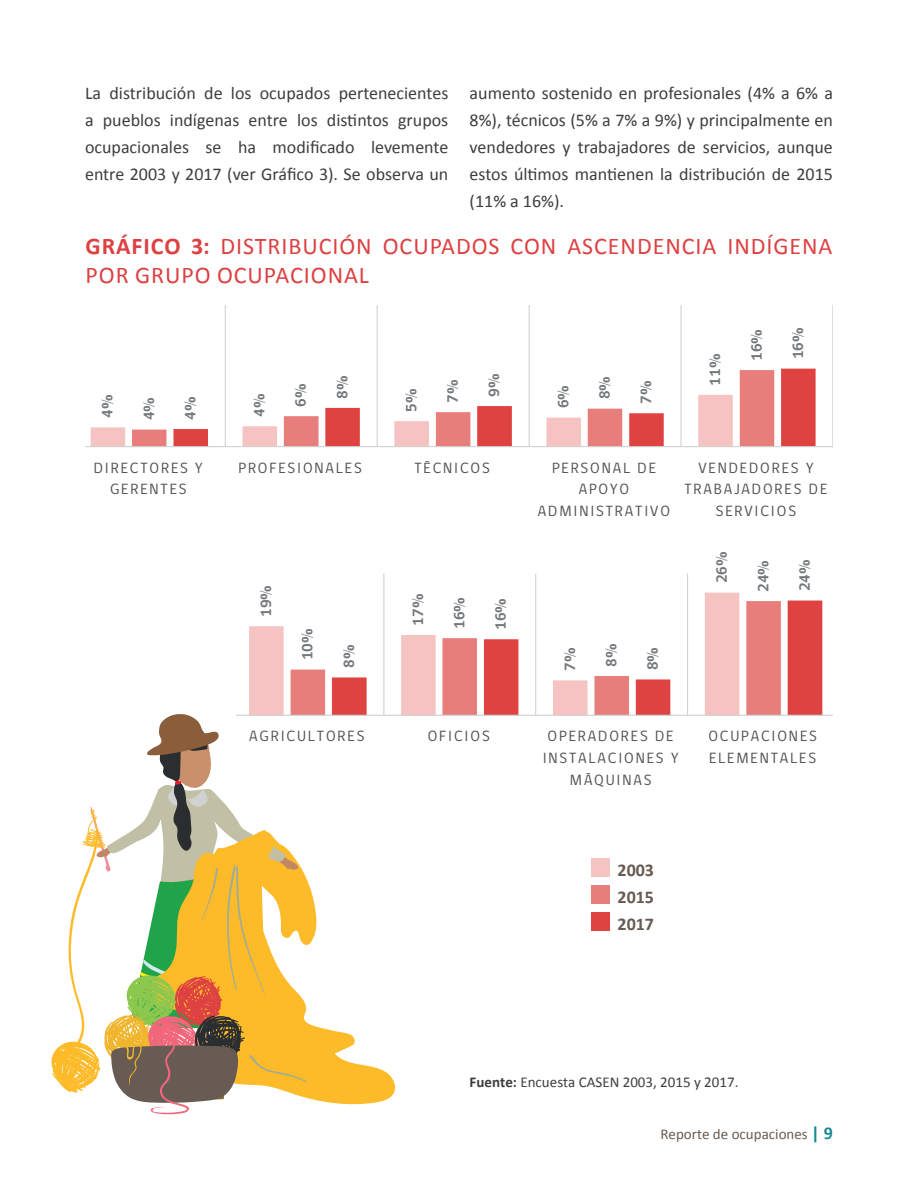
<style>
.page{position:relative;width:918px;height:1188px;background:#fff}
.page>*{position:absolute;margin:0;border:0;box-sizing:border-box;transform-origin:0 0}
.t1{font:24px "Calibri";letter-spacing:.04em;color:#dd4142}
.t2{font:18px/27px "Calibri";color:#3e3e3f;text-align:justify}
.t3{font:700 18px/27px "Calibri";color:#675b53;text-align:justify}
.t4{font:15.3px/21.6px "gob CL";letter-spacing:.12em;color:#515455;text-align:center}
.t5{font:700 15.3px "gob CL";letter-spacing:-.005em;color:#74787a}
.t6{font:15px "Calibri";color:#3e3e3f}
.t7{font:15px "Calibri";color:#675b53}
.s1{font-weight:700}
.s2{font-weight:700;font-size:18px;color:#188993}
</style>
<div class="page">
<div style="left:591px;top:858px;width:18px;height:18px;background:#f5c4c2"></div>
<div style="left:591px;top:885px;width:18px;height:18px;background:#e87e7c"></div>
<div style="left:591px;top:912px;width:18px;height:18px;background:#de4341"></div>
<hr style="left:85px;top:305px;width:1px;height:142px;background:#cfd1d0">
<hr style="left:225px;top:305px;width:1px;height:142px;background:#cfd1d0">
<hr style="left:377px;top:305px;width:1px;height:142px;background:#cfd1d0">
<hr style="left:529px;top:305px;width:1px;height:142px;background:#cfd1d0">
<hr style="left:680px;top:305px;width:2px;height:142px;background:#cfd1d0">
<hr style="left:832px;top:305px;width:1px;height:142px;background:#cfd1d0">
<hr style="left:917px;top:305px;width:1px;height:142px;background:#cfd1d0">
<svg style="left:91px;top:427px;width:35px;height:19px"></svg>
<svg style="left:132px;top:429px;width:35px;height:17px"></svg>
<svg style="left:173px;top:369px;width:643px;height:77px"></svg>
<hr style="left:85px;top:446px;width:748px;height:1px;background:#cfd1d0">
<hr style="left:236px;top:574px;width:1px;height:141px;background:#cfd1d0">
<hr style="left:383px;top:574px;width:1px;height:141px;background:#cfd1d0">
<hr style="left:535px;top:574px;width:1px;height:141px;background:#cfd1d0">
<hr style="left:687px;top:574px;width:1px;height:141px;background:#cfd1d0">
<hr style="left:839px;top:574px;width:1px;height:141px;background:#cfd1d0">
<svg style="left:249px;top:593px;width:490px;height:120px"></svg>
<svg style="left:291px;top:601px;width:41px;height:114px"></svg>
<svg style="left:332px;top:601px;width:490px;height:114px"></svg>
<hr style="left:236px;top:715px;width:597px;height:1px;background:#cfd1d0">
<svg style="left:319px;top:1027px;width:77px;height:78px;fill:#fdbb2a"></svg>
<svg style="left:51px;top:713px;width:268px;height:402px"></svg>
<p class="t2" style="left:85px;top:79px;width:365px">La distribución de los ocupados pertenecientes a pueblos indígenas entre los distintos grupos ocupacionales se ha modificado levemente entre 2003 y 2017 (ver Gráfico 3). Se observa un</p>
<p class="t2" style="left:470px;top:79px;width:365px">aumento sostenido en profesionales (4% a 6% a 8%), técnicos (5% a 7% a 9%) y principalmente en vendedores y trabajadores de servicios, aunque estos últimos mantienen la distribución de 2015 (11% a 16%).</p>
<h1 class="t1" style="left:86px;top:229px;width:313px"><span class="s1">Gráfico 3:</span> Distri bución ocupados</h1>
<h1 class="t1" style="left:511px;top:229px;width:16px">con</h1>
<h1 class="t1" style="left:567px;top:229px;width:15px">ascendencia</h1>
<h1 class="t1" style="left:727px;top:229px;width:62px">indígena</h1>
<h1 class="t1" style="left:86px;top:258px;width:95px">por grupo</h1>
<h1 class="t1" style="left:217px;top:258px;width:15px">ocupacional</h1>
<p class="t5" style="left:332px;top:399px;width:25px;rotate:-90deg">8%</p>
<p class="t5" style="left:484px;top:397px;width:25px;rotate:-90deg">9%</p>
<p class="t5" style="left:636px;top:404px;width:25px;rotate:-90deg">7%</p>
<p class="t5" style="left:290px;top:407px;width:25px;rotate:-90deg">6%</p>
<p class="t5" style="left:442px;top:403px;width:25px;rotate:-90deg">7%</p>
<p class="t5" style="left:594px;top:399px;width:25px;rotate:-90deg">8%</p>
<p class="t5" style="left:97px;top:418px;width:25px;rotate:-90deg">4%</p>
<p class="t5" style="left:249px;top:417px;width:25px;rotate:-90deg">4%</p>
<p class="t5" style="left:401px;top:412px;width:25px;rotate:-90deg">5%</p>
<p class="t5" style="left:553px;top:408px;width:25px;rotate:-90deg">6%</p>
<p class="t5" style="left:180px;top:420px;width:25px;rotate:-90deg">4%</p>
<p class="t5" style="left:138px;top:420px;width:25px;rotate:-90deg">4%</p>
<p class="t5" style="left:705px;top:386px;width:33px;rotate:-90deg">11%</p>
<p class="t5" style="left:746px;top:361px;width:33px;rotate:-90deg">16%</p>
<p class="t5" style="left:788px;top:359px;width:33px;rotate:-90deg">16%</p>
<p class="t4" style="left:94px;top:457px;width:111px">DIRECTORES Y<br>GERENTES</p>
<p class="t4" style="left:238px;top:457px;width:125px">PROFESIONALES</p>
<p class="t4" style="left:414px;top:457px;width:77px">TÉCNICOS</p>
<p class="t4" style="left:538px;top:457px;width:134px">PERSONAL DE<br>APOYO<br>ADMINISTRATIVO</p>
<p class="t4" style="left:684px;top:457px;width:145px">VENDEDORES Y<br>TRABAJADORES DE<br>SERVICIOS</p>
<p class="t5" style="left:256px;top:617px;width:33px;rotate:-90deg">19%</p>
<p class="t5" style="left:408px;top:626px;width:33px;rotate:-90deg">17%</p>
<p class="t5" style="left:297px;top:660px;width:33px;rotate:-90deg">10%</p>
<p class="t5" style="left:338px;top:668px;width:25px;rotate:-90deg">8%</p>
<p class="t5" style="left:449px;top:629px;width:33px;rotate:-90deg">16%</p>
<p class="t5" style="left:490px;top:630px;width:33px;rotate:-90deg">16%</p>
<p class="t5" style="left:559px;top:671px;width:25px;rotate:-90deg">7%</p>
<p class="t5" style="left:601px;top:667px;width:25px;rotate:-90deg">8%</p>
<p class="t5" style="left:642px;top:670px;width:25px;rotate:-90deg">8%</p>
<p class="t5" style="left:711px;top:583px;width:33px;rotate:-90deg">26%</p>
<p class="t5" style="left:753px;top:592px;width:33px;rotate:-90deg">24%</p>
<p class="t5" style="left:794px;top:591px;width:33px;rotate:-90deg">24%</p>
<p class="t4" style="left:249px;top:726px;width:117px">AGRICULTORES</p>
<p class="t4" style="left:428px;top:726px;width:64px">OFICIOS</p>
<p class="t4" style="left:543px;top:726px;width:138px">OPERADORES DE<br>INSTALACIONES Y<br>MÁQUINAS</p>
<p class="t4" style="left:708px;top:726px;width:110px;text-align:left">OCUPACIONES<br>ELEMENTALES</p>
<p class="t3" style="left:618px;top:856px;width:38px">2003<br>2015<br>2017</p>
<p class="t6" style="left:470px;top:1071px;width:270px"><span class="s1">Fuente:</span> Encuesta CASEN 2003, 2015 y 2017.</p>
<p class="t7" style="left:660px;top:1124px;width:174px">Reporte de ocupaciones <span class="s2">| 9</span></p>
</div>
